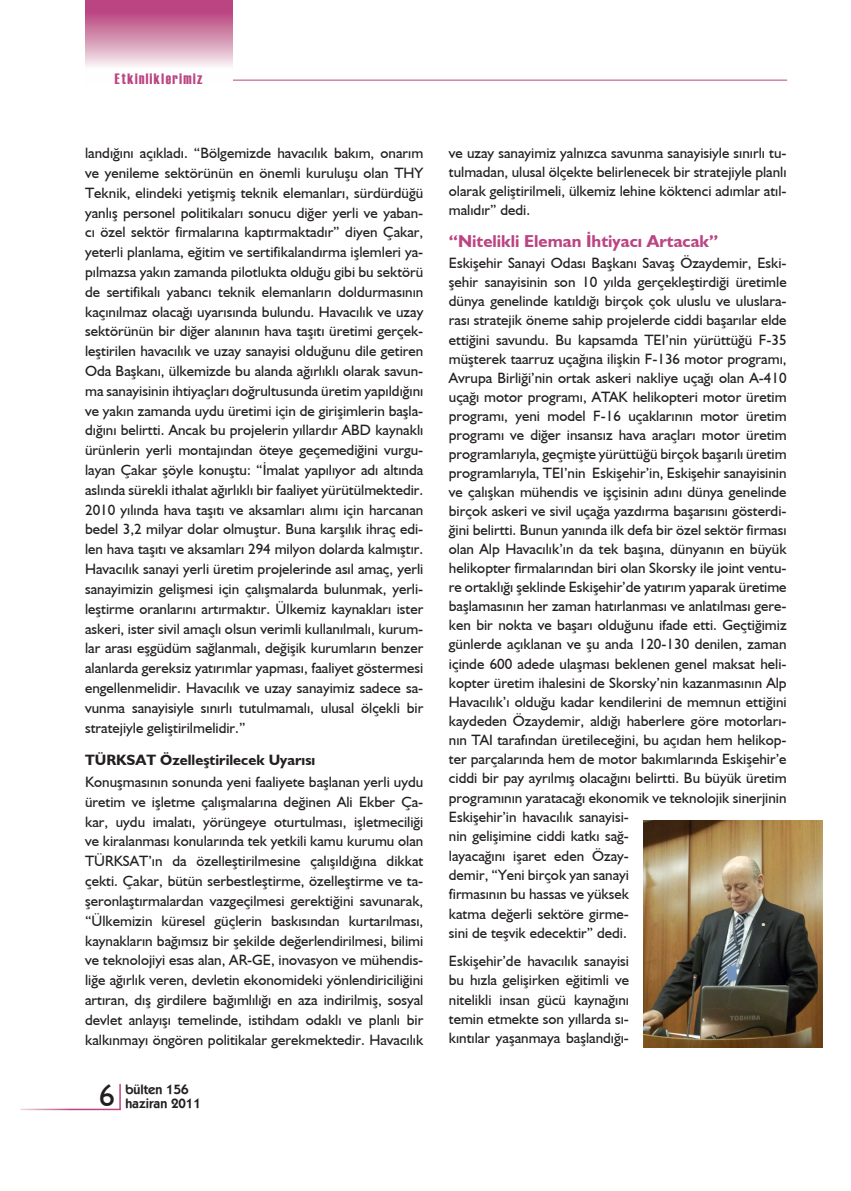
<style>
.page{position:relative;width:851px;height:1191px;background:#fff}
.page>*{position:absolute;margin:0;border:0;box-sizing:border-box;transform-origin:0 0}
.t1{font:31.5px "Humanist 521 BT";color:#231f20}
.metinbaslik{font:700 17.25px "Humanist 521 BT";color:#bb4482}
.bultenmetin{font:15px/19.8px "Humanist 521 BT";color:#231f20;text-align:justify}
.altbaslik{font:700 15px "Humanist 521 BT";color:#231f20}
.t2{font:15px "Haettenschweiler";letter-spacing:.1em;color:#bb4482}
.t3{font:600 13.5px/13.5px "Kabel IT Cby BT";color:#231f20}
</style>
<div class="page">
<hr style="left:161px;top:80px;width:626px;height:1px;background:#bb4482">
<svg style="left:85px;top:0;width:147px;height:81px"></svg>
<hr style="left:119px;top:1084px;width:2px;height:25px;background:#bb4482">
<hr style="left:20px;top:1108px;width:101px;height:2px;background:#fff">
<img style="left:643px;top:820px;width:179px;height:227px">
<p class="t2" style="left:115px;top:69px;width:89px">Etkinliklerimiz</p>
<p class="bultenmetin" style="left:85px;top:143px;width:340px">landığını açıkladı. “Bölgemizde havacılık bakım, onarım ve yenileme sektörünün en önemli kuruluşu olan THY Teknik, elindeki yetişmiş teknik elemanları, sürdürdüğü yanlış personel politikaları sonucu diğer yerli ve yaban&shy;cı özel sektör firmalarına kaptırmaktadır” diyen Çakar, yeterli planlama, eğitim ve sertifikalandırma işlemleri ya&shy;pılmazsa yakın zamanda pilotlukta olduğu gibi bu sektörü de sertifikalı yabancı teknik elemanların doldurmasının kaçınılmaz olacağı uyarısında bulundu. Havacılık ve uzay sektörünün bir diğer alanının hava taşıtı üretimi gerçek&shy;leştirilen havacılık ve uzay sanayisi olduğunu dile getiren Oda Başkanı, ülkemizde bu alanda ağırlıklı olarak savun&shy;ma sanayisinin ihtiyaçları doğrultusunda üretim yapıldığını ve yakın zamanda uydu üretimi için de girişimlerin başla&shy;dığını belirtti. Ancak bu projelerin yıllardır ABD kaynaklı ürünlerin yerli montajından öteye geçemediğini vurgu&shy;layan Çakar şöyle konuştu: “İmalat yapılıyor adı altında aslında sürekli ithalat ağırlıklı bir faaliyet yürütülmektedir.<br>2010 yılında hava taşıtı ve aksamları alımı için harcanan bedel 3,2 milyar dolar olmuştur. Buna karşılık ihraç edi&shy;len hava taşıtı ve aksamları 294 milyon dolarda kalmıştır.<br>Havacılık sanayi yerli üretim projelerinde asıl amaç, yerli sanayimizin gelişmesi için çalışmalarda bulunmak, yerli&shy;leştirme oranlarını artırmaktır. Ülkemiz kaynakları ister askeri, ister sivil amaçlı olsun verimli kullanılmalı, kurum&shy;lar arası eşgüdüm sağlanmalı, değişik kurumların benzer alanlarda gereksiz yatırımlar yapması, faaliyet göstermesi engellenmelidir. Havacılık ve uzay sanayimiz sadece sa&shy;vunma sanayisiyle sınırlı tutulmamalı, ulusal ölçekli bir stratejiyle geliştirilmelidir.”</p>
<p class="altbaslik" style="left:85px;top:750px;width:232px">TÜRKSAT Özelleştirilecek Uyarısı</p>
<p class="bultenmetin" style="left:85px;top:771px;width:340px">Konuşmasının sonunda yeni faaliyete başlanan yerli uydu üretim ve işletme çalışmalarına değinen Ali Ekber Ça&shy;kar, uydu imalatı, yörüngeye oturtulması, işletmeciliği ve kiralanması konularında tek yetkili kamu kurumu olan TÜRKSAT’ın da özelleştirilmesine çalışıldığına dikkat çekti. Çakar, bütün serbestleştirme, özelleştirme ve ta&shy;şeronlaştırmalardan vazgeçilmesi gerektiğini savunarak, “Ülkemizin küresel güçlerin baskısından kurtarılması, kaynakların bağımsız bir şekilde değerlendirilmesi, bilimi ve teknolojiyi esas alan, AR-GE, inovasyon ve mühendis&shy;liğe ağırlık veren, devletin ekonomideki yönlendiriciliğini artıran, dış girdilere bağımlılığı en aza indirilmiş, sosyal devlet anlayışı temelinde, istihdam odaklı ve planlı bir kalkınmayı öngören politikalar gerekmektedir. Havacılık</p>
<h1 class="t1" style="left:99px;top:1076px;width:17px">6</h1>
<p class="t3" style="left:125px;top:1082px;width:77px">bülten 156 haziran 2011</p>
<p class="bultenmetin" style="left:449px;top:143px;width:339px;line-height:19px">ve uzay sanayimiz yalnızca savunma sanayisiyle sınırlı tu&shy;tulmadan, ulusal ölçekte belirlenecek bir stratejiyle planlı olarak geliştirilmeli, ülkemiz lehine köktenci adımlar atıl&shy;malıdır” dedi.</p>
<p class="metinbaslik" style="left:449px;top:230px;width:271px">“Nitelikli Eleman İhtiyacı Artacak”</p>
<p class="bultenmetin" style="left:449px;top:253px;width:339px;line-height:19.2px;text-align:left">Eskişehir Sanayi Odası Başkanı Savaş Özaydemir, Eski&shy;şehir sanayisinin son 10 yılda gerçekleştirdiği üretimle dünya genelinde katıldığı birçok çok uluslu ve uluslara&shy;rası stratejik öneme sahip projelerde ciddi başarılar elde ettiğini savundu. Bu kapsamda TEI’nin yürüttüğü F-35 müşterek taarruz uçağına ilişkin F-136 motor programı, Avrupa Birliği’nin ortak askeri nakliye uçağı olan A-410 uçağı motor programı, ATAK helikopteri motor üretim programı, yeni model F-16 uçaklarının motor üretim programı ve diğer insansız hava araçları motor üretim programlarıyla, geçmişte yürüttüğü birçok başarılı üretim programlarıyla, TEI’nin Eskişehir’in, Eskişehir sanayisinin ve çalışkan mühendis ve işçisinin adını dünya genelinde birçok askeri ve sivil uçağa yazdırma başarısını gösterdi&shy;ğini belirtti. Bunun yanında ilk defa bir özel sektör firması olan Alp Havacılık’ın da tek başına, dünyanın en büyük helikopter firmalarından biri olan Skorsky ile joint ventu&shy;re ortaklığı şeklinde Eskişehir’de yatırım yaparak üretime başlamasının her zaman hatırlanması ve anlatılması gere&shy;ken bir nokta ve başarı olduğunu ifade etti. Geçtiğimiz günlerde açıklanan ve şu anda 120-130 denilen, zaman içinde 600 adede ulaşması beklenen genel maksat heli&shy;kopter üretim ihalesini de Skorsky’nin kazanmasının Alp Havacılık’ı olduğu kadar kendilerini de memnun ettiğini kaydeden Özaydemir, aldığı haberlere göre motorları&shy;nın TAI tarafından üretileceğini, bu açıdan hem helikop&shy;ter parçalarında hem de motor bakımlarında Eskişehir’e ciddi bir pay ayrılmış olacağını belirtti. Bu büyük üretim programının yaratacağı ekonomik ve teknolojik sinerjinin Eskişehir’in havacılık sanayisi-<br>nin gelişimine ciddi katkı sağ-<br>layacağını işaret eden Özay-<br>demir, “Yeni birçok yan sanayi<br>firmasının bu hassas ve yüksek<br>katma değerli sektöre girme-<br>sini de teşvik edecektir” dedi.</p>
<p class="bultenmetin" style="left:449px;top:950px;width:182px;line-height:19.4px">Eskişehir’de havacılık sanayisi bu hızla gelişirken eğitimli ve nitelikli insan gücü kaynağını temin etmekte son yıllarda sı&shy;kıntılar yaşanmaya başlandığı-</p>
</div>
